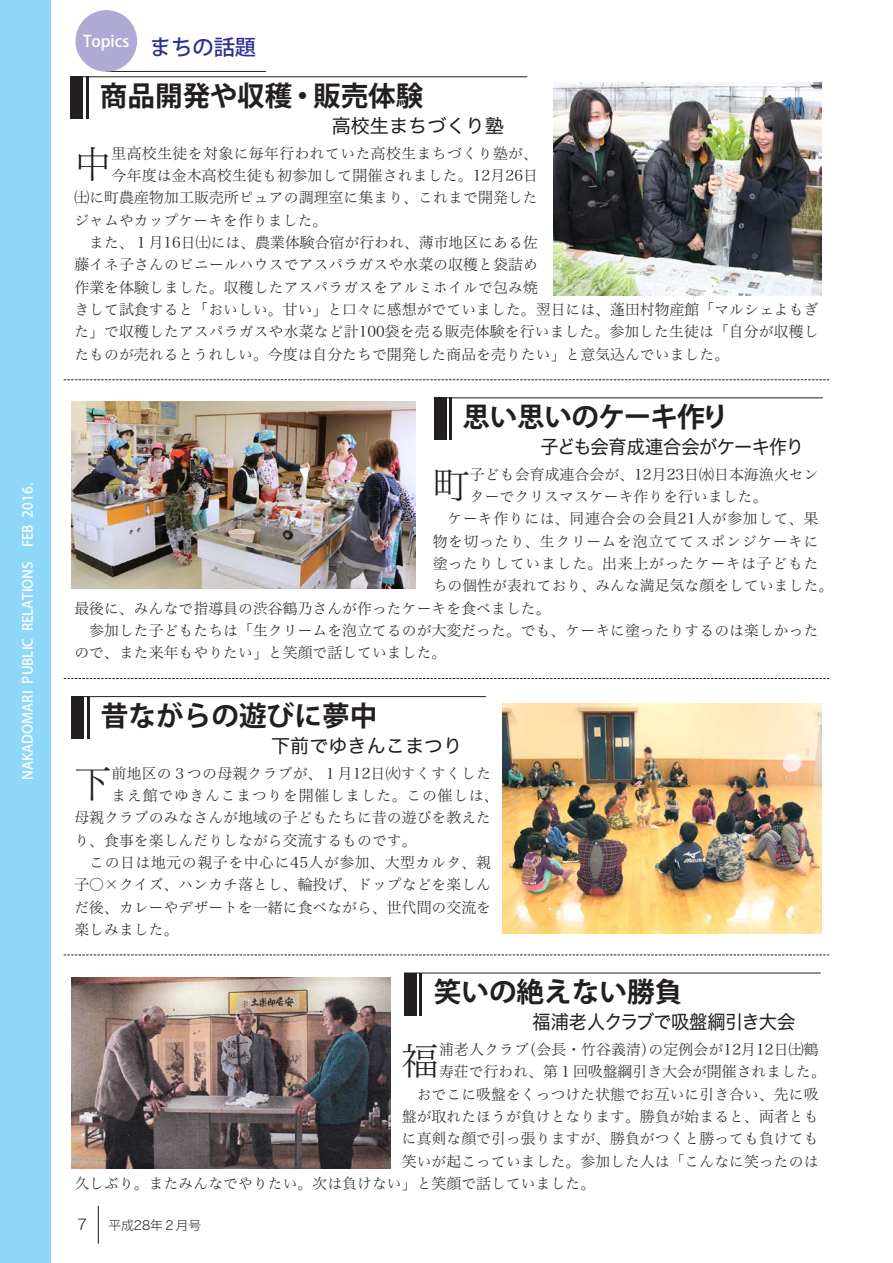
<style>
.page{position:relative;width:893px;height:1263px;background:#fff}
.page>*{position:absolute;margin:0;border:0;box-sizing:border-box;transform-origin:0 0}
.t1{font:37.2px "Hira Min Pro W2";color:#231f20}
.t2{font:700 27.6px "Koz Go Pro";color:#231f20}
.t3{font:700 27.6px "Koz Go Pro";letter-spacing:-.03em;color:#231f20}
.t4{font:19.2px "Hira Kaku Std W4";color:#231f20}
.t5{font:19.2px "Hira Kaku Std W4";letter-spacing:-.035em;color:#231f20;scale:.95 1}
.t6{font:19.2px "Hira Kaku Std W4";letter-spacing:-.025em;color:#231f20;scale:.95 1}
.t7{font:500 15.9px "Koz Go Pro";color:#fff}
.t8{font:14.85px "Hira Min Pro W2";color:#231f20}
.t9{font:14.85px "Hira Min Pro W2";letter-spacing:.05em;color:#231f20}
.t10{font:14.85px "Hira Min Pro W2";letter-spacing:.04em;color:#231f20}
.t11{font:14.85px "Hira Min Pro W2";letter-spacing:.025em;color:#231f20}
.t12{font:14.85px "Hira Kaku Std W2";color:#231f20}
.t13{font:500 13.8px "Koz Go Pro";color:#fff}
.t14{font:300 12.75px "Koz Go Pro";color:#231f20}
.s1{font-size:21.3px;color:#2e3092}
.s2{font-family:"Hira Kaku Std W2";font-weight:400}
</style>
<div class="page">
<hr style="left:98px;top:1206px;width:1px;height:37px;background:#231f20">
<div style="left:0;top:0;width:51px;height:1263px;background:#8dd7f7"></div>
<hr style="left:107px;top:71px;width:159px;height:1px;background:#231f20">
<div style="left:75px;top:10px;width:62px;height:62px;background:#afaad3;border-radius:50%"></div>
<img style="left:71px;top:402px;width:345px;height:187px">
<img style="left:554px;top:83px;width:268px;height:213px">
<img style="left:503px;top:704px;width:319px;height:229px">
<img style="left:71px;top:977px;width:319px;height:191px">
<div style="left:70px;top:77px;width:13px;height:42px;background:#231f20"></div>
<hr style="left:86px;top:77px;width:2px;height:42px;background:#231f20">
<hr style="left:70px;top:77px;width:457px;height:1px;background:#231f20">
<div style="left:71px;top:696px;width:13px;height:43px;background:#231f20"></div>
<hr style="left:87px;top:696px;width:2px;height:43px;background:#231f20">
<hr style="left:71px;top:696px;width:415px;height:1px;background:#231f20">
<div style="left:434px;top:398px;width:12px;height:42px;background:#231f20"></div>
<hr style="left:450px;top:398px;width:2px;height:42px;background:#231f20">
<hr style="left:434px;top:398px;width:389px;height:1px;background:#231f20">
<div style="left:404px;top:973px;width:13px;height:42px;background:#231f20"></div>
<hr style="left:420px;top:973px;width:2px;height:42px;background:#231f20">
<hr style="left:404px;top:973px;width:416px;height:1px;background:#231f20">
<svg style="left:64px;top:678px;width:765px;height:1px"></svg>
<svg style="left:64px;top:379px;width:765px;height:1px"></svg>
<svg style="left:64px;top:955px;width:765px;height:1px"></svg>
<p class="t13" style="left:19px;top:780px;width:298px;rotate:-90deg">NAKADOMARI PUBLIC RELATIONS　FEB 2016.</p>
<p class="t7" style="left:83px;top:31px;width:175px">Topics <span class="s1">まちの話題</span></p>
<p class="t2" style="left:100px;top:78px;width:325px">商品開発や収穫・販売体験</p>
<p class="t4" style="left:332px;top:111px;width:174px">高校生まちづくり塾</p>
<p class="t1" style="left:74px;top:133px;width:39px">中</p>
<p class="t11" style="left:112px;top:141px;width:428px">里高校生徒を対象に毎年行われていた高校生まちづくり塾が、</p>
<p class="t8" style="left:112px;top:163px;width:428px">今年度は金木高校生徒も初参加して開催されました。12月26日</p>
<p class="t8" style="left:74px;top:185px;width:465px">㈯に町農産物加工販売所ピュアの調理室に集まり、これまで開発した</p>
<p class="t8" style="left:74px;top:207px;width:254px">ジャムやカップケーキを作りました。</p>
<p class="t8" style="left:74px;top:230px;width:465px">　また、１月16日㈯には、農業体験合宿が行われ、薄市地区にある佐</p>
<p class="t8" style="left:74px;top:252px;width:465px">藤イネ子さんのビニールハウスでアスパラガスや水菜の収穫と袋詰め</p>
<p class="t8" style="left:74px;top:274px;width:465px">作業を体験しました。収穫したアスパラガスをアルミホイルで包み焼</p>
<p class="t8" style="left:74px;top:297px;width:746px">きして試食すると「おいしい。甘い」と口々に感想がでていました。翌日には、蓬田村物産館「マルシェよもぎ</p>
<p class="t8" style="left:74px;top:319px;width:746px">た」で収穫したアスパラガスや水菜など計100袋を売る販売体験を行いました。参加した生徒は「自分が収穫し</p>
<p class="t8" style="left:74px;top:341px;width:656px">たものが売れるとうれしい。今度は自分たちで開発した商品を売りたい」と意気込んでいました。</p>
<p class="t3" style="left:462px;top:399px;width:268px">思い思いのケーキ作り</p>
<p class="t5" style="left:540px;top:432px;width:279px">子ども会育成連合会がケーキ作り</p>
<p class="t1" style="left:433px;top:454px;width:39px">町</p>
<p class="t8" style="left:470px;top:462px;width:350px">子ども会育成連合会が、12月23日㈬日本海漁火セン</p>
<p class="t8" style="left:470px;top:484px;width:299px">ターでクリスマスケーキ作りを行いました。</p>
<p class="t10" style="left:433px;top:506px;width:387px">　ケーキ作りには、同連合会の会員21人が参加して、果</p>
<p class="t9" style="left:433px;top:528px;width:387px">物を切ったり、生クリームを泡立ててスポンジケーキに</p>
<p class="t9" style="left:433px;top:551px;width:387px">塗ったりしていました。出来上がったケーキは子どもた</p>
<p class="t8" style="left:433px;top:573px;width:402px">ちの個性が表れており、みんな満足気な顔をしていました。</p>
<p class="t8" style="left:74px;top:595px;width:478px">最後に、みんなで指導員の渋谷鶴乃さんが作ったケーキを食べました。</p>
<p class="t8" style="left:74px;top:618px;width:746px">　参加した子どもたちは「生クリームを泡立てるのが大変だった。でも、ケーキに塗ったりするのは楽しかった</p>
<p class="t8" style="left:74px;top:640px;width:374px">ので、また来年もやりたい」と笑顔で話していました。</p>
<p class="t2" style="left:101px;top:698px;width:278px">昔ながらの遊びに夢中</p>
<p class="t4" style="left:271px;top:731px;width:193px">下前でゆきんこまつり</p>
<p class="t1" style="left:74px;top:752px;width:39px">下</p>
<p class="t8" style="left:112px;top:760px;width:381px">前地区の３つの母親クラブが、１月12日㈫すくすくした</p>
<p class="t9" style="left:112px;top:783px;width:389px">まえ館でゆきんこまつりを開催しました。この催しは、</p>
<p class="t8" style="left:74px;top:805px;width:418px">母親クラブのみなさんが地域の子どもたちに昔の遊びを教えた</p>
<p class="t8" style="left:74px;top:827px;width:344px">り、食事を楽しんだりしながら交流するものです。</p>
<p class="t10" style="left:74px;top:850px;width:418px">　この日は地元の親子を中心に45人が参加、大型カルタ、親</p>
<p class="t8" style="left:74px;top:872px;width:418px">子○×クイズ、ハンカチ落とし、輪投げ、ドップなどを楽しん</p>
<p class="t8" style="left:74px;top:894px;width:418px">だ後、カレーやデザートを一緒に食べながら、世代間の交流を</p>
<p class="t8" style="left:74px;top:916px;width:106px">楽しみました。</p>
<p class="t2" style="left:434px;top:974px;width:250px">笑いの絶えない勝負</p>
<p class="t6" style="left:533px;top:1007px;width:278px">福浦老人クラブで吸盤綱引き大会</p>
<p class="t1" style="left:402px;top:1029px;width:39px">福</p>
<p class="t8" style="left:439px;top:1037px;width:381px">浦老人クラブ（会長・竹谷義清）の定例会が12月12日㈯鶴</p>
<p class="t8" style="left:439px;top:1059px;width:388px">寿荘で行われ、第１回吸盤綱引き大会が開催されました。</p>
<p class="t8" style="left:402px;top:1081px;width:418px">　おでこに吸盤をくっつけた状態でお互いに引き合い、先に吸</p>
<p class="t8" style="left:402px;top:1104px;width:418px">盤が取れたほうが負けとなります。勝負が始まると、両者とも</p>
<p class="t8" style="left:402px;top:1126px;width:418px">に真剣な顔で引っ張りますが、勝負がつくと勝っても負けても</p>
<p class="t8" style="left:402px;top:1148px;width:418px">笑いが起こっていました。参加した人は「こんなに笑ったのは</p>
<p class="t8" style="left:74px;top:1171px;width:522px">久しぶり。またみんなでやりたい。次は負けない」と笑顔で話していました。</p>
<p class="t12" style="left:78px;top:1213px;width:11px">7</p>
<p class="t14" style="left:108px;top:1216px;width:94px">平成<span class="s2">28</span>年<span class="s2">２</span>月号</p>
</div>
